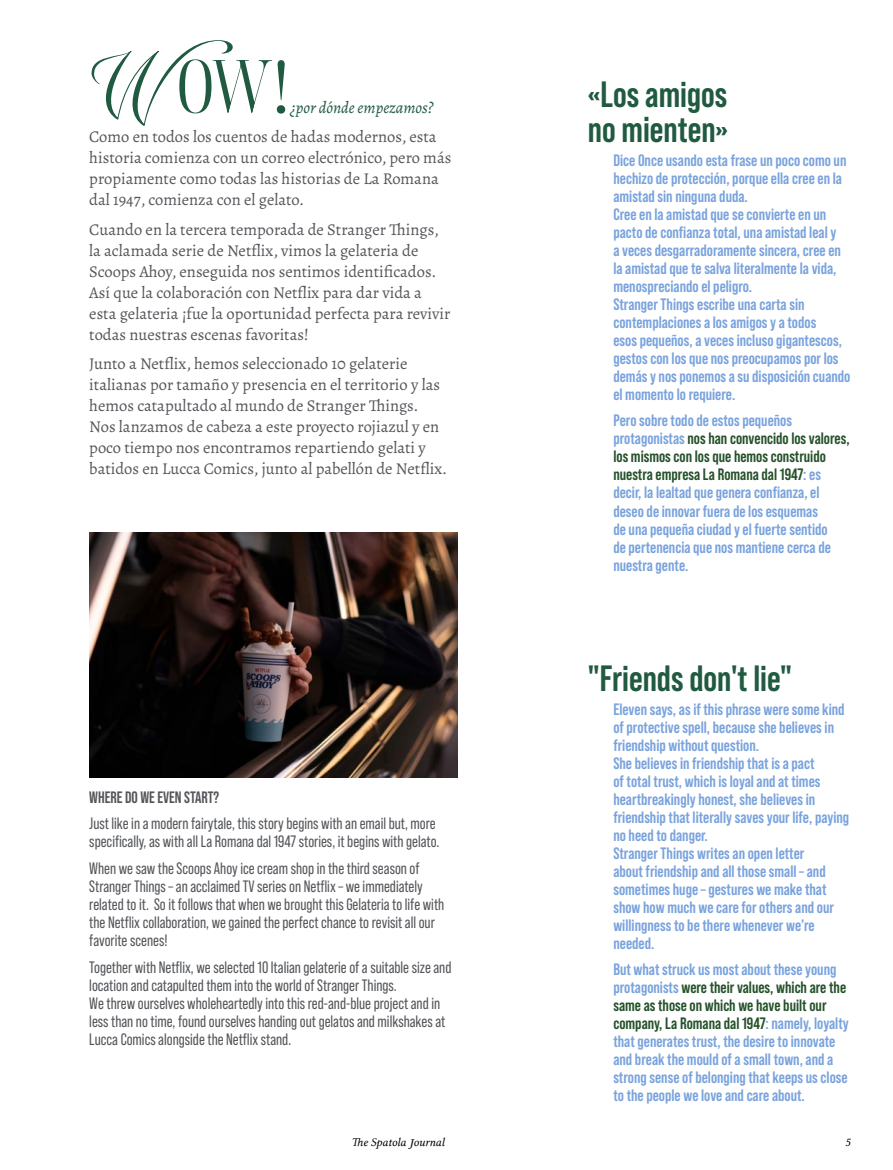
<style>
.page{position:relative;width:893px;height:1170px;background:#fff}
.page>*{position:absolute;margin:0;border:0;box-sizing:border-box;transform-origin:0 0}
.testo_corrente{font:75px "Androgy";color:#205a41}
.Rubrica{font:700 36.6px/35.1px "Bebas Neue Pro";color:#205a40}
.testo_corrente-2{font:700 16.5px/18px "Bebas Neue Pro";color:#7aa3dd}
.testo_corrente-3{font:16.5px/21px "Alegreya";color:#54565a}
.testo_corrente-4{font:16.5px/18px "Bebas Neue Pro";color:#54565a;scale:.96 1}
.testo_corrente-5{font:italic 16.5px "Alegreya";color:#205a41}
.testo_corrente-6{font:700 16.5px "Bebas Neue Pro";color:#54565a;scale:.96 1}
.t1{font:12px "Lin Libertine I";color:#000}
.s1{color:#26522b}
.s2{font-size:15px}
</style>
<div class="page">
<img style="left:89px;top:532px;width:368px;height:245px">
<p class="testo_corrente" style="left:89px;top:43px;width:202px">Wow!</p>
<p class="testo_corrente-5" style="left:290px;top:96px;width:145px">¿por dónde empezamos?</p>
<p class="testo_corrente-3" style="left:89px;top:126px;width:364px">Como en todos los cuentos de hadas modernos, esta historia comienza con un correo electrónico, pero más propiamente como todas las historias de La Romana dal 1947, comienza con el gelato.</p>
<p class="testo_corrente-3" style="left:89px;top:219px;width:363px">Cuando en la tercera temporada de Stranger Things, la aclamada serie de Netflix, vimos la gelateria de Scoops Ahoy, enseguida nos sentimos identificados.<br>Así que la colaboración con Netflix para dar vida a esta gelateria ¡fue la oportunidad perfecta para revivir todas nuestras escenas favoritas!</p>
<p class="testo_corrente-3" style="left:89px;top:353px;width:359px">Junto a Netflix, hemos seleccionado 10 gelaterie italianas por tamaño y presencia en el territorio y las hemos catapultado al mundo de Stranger Things.<br>Nos lanzamos de cabeza a este proyecto rojiazul y en poco tiempo nos encontramos repartiendo gelati y batidos en Lucca Comics, junto al pabellón de Netflix.</p>
<p class="testo_corrente-6" style="left:89px;top:787px;width:137px">WHERE DO WE EVEN START?</p>
<p class="testo_corrente-4" style="left:89px;top:814px;width:366px">Just like in a modern fairytale, this story begins with an email but, more specifically, as with all La Romana dal 1947 stories, it begins with gelato.</p>
<p class="testo_corrente-4" style="left:89px;top:859px;width:371px">When we saw the Scoops Ahoy ice cream shop in the third season of Stranger Things – an acclaimed TV series on Netflix – we immediately related to it. So it follows that when we brought this Gelateria to life with the Netflix collaboration, we gained the perfect chance to revisit all our favorite scenes!</p>
<p class="testo_corrente-4" style="left:89px;top:957px;width:379px">Together with Netflix, we selected 10 Italian gelaterie of a suitable size and location and catapulted them into the world of Stranger Things.<br>We threw ourselves wholeheartedly into this red-and-blue project and in less than no time, found ourselves handing out gelatos and milkshakes at Lucca Comics alongside the Netflix stand.</p>
<p class="Rubrica" style="left:588px;top:76px;width:142px">«Los amigos no mienten»</p>
<p class="testo_corrente-2" style="left:613px;top:151px;width:239px">Dice Once usando esta frase un poco como un hechizo de protección, porque ella cree en la amistad sin ninguna duda.<br>Cree en la amistad que se convierte en un pacto de confianza total, una amistad leal y<br>a veces desgarradoramente sincera, cree en la amistad que te salva literalmente la vida, menospreciando el peligro.<br>Stranger Things escribe una carta sin contemplaciones a los amigos y a todos<br>esos pequeños, a veces incluso gigantescos, gestos con los que nos preocupamos por los demás y nos ponemos a su disposición cuando el momento lo requiere.</p>
<p class="testo_corrente-2" style="left:613px;top:411px;width:238px">Pero sobre todo de estos pequeños protagonistas <span class="s1">nos han convencido los valores, los mismos con los que hemos construido nuestra empresa La Romana dal 1947</span>: es decir, la lealtad que genera confianza, el deseo de innovar fuera de los esquemas<br>de una pequeña ciudad y el fuerte sentido<br>de pertenencia que nos mantiene cerca de nuestra gente.</p>
<p class="Rubrica" style="left:588px;top:660px;width:206px">"Friends don't lie"</p>
<p class="testo_corrente-2" style="left:613px;top:699px;width:237px">Eleven says, as if this phrase were some kind of protective spell, because she believes in friendship without question.<br>She believes in friendship that is a pact<br>of total trust, which is loyal and at times heartbreakingly honest, she believes in friendship that literally saves your life, paying no heed to danger.<br>Stranger Things writes an open letter<br>about friendship and all those small – and sometimes huge – gestures we make that show how much we care for others and our willingness to be there whenever we’re needed.</p>
<p class="testo_corrente-2" style="left:613px;top:960px;width:237px">But what struck us most about these young protagonists <span class="s1">were their values, which are the same as those on which we have built our company, La Romana dal 1947</span>: namely, loyalty that generates trust, the desire to innovate and break the mould of a small town, and a strong sense of belonging that keeps us close to the people we love and care about.</p>
<p class="t1" style="left:351px;top:1134px;width:95px">The Spatola <span class="s2">J</span>ournal</p>
<p class="t1" style="left:845px;top:1134px;width:7px">5</p>
</div>
